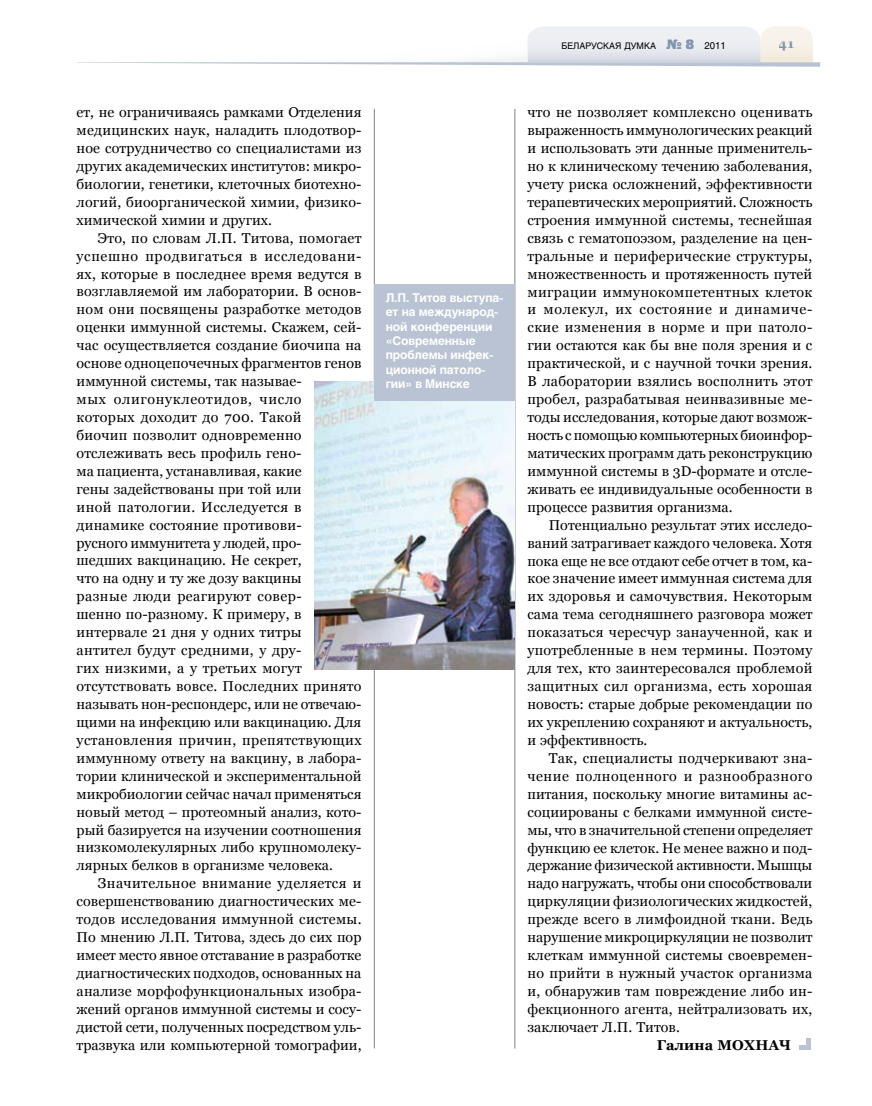
<style>
.page{position:relative;width:872px;height:1106px;background:#fff}
.page>*{position:absolute;margin:0;border:0;box-sizing:border-box;transform-origin:0 0}
.t1{font:14.25px/18px "Georgia";letter-spacing:.01em;color:#000;text-align:justify}
.t2{font:700 14.25px "Georgia";letter-spacing:.005em;color:#000}
.t3{font:700 13.5px "Georgia";color:#8095af}
.t4{font:700 12px/14.4px "Helios";letter-spacing:-.01em;color:#fff}
.t5{font:9px "Helios";color:#000}
.s1{font-family:"Black Grotesk C";font-size:13.5px;color:#8095af}
.s2{font-size:9.75px}
</style>
<div class="page">
<hr style="left:374px;top:109px;width:1px;height:939px;background:#818084">
<hr style="left:514px;top:109px;width:1px;height:939px;background:#818084">
<svg style="left:77px;top:26px;width:743px;height:41px"></svg>
<img style="left:314px;top:381px;width:200px;height:288px">
<div style="left:374px;top:284px;width:140px;height:117px;background:#b9c3d3"></div>
<div style="left:806px;top:1038px;width:5px;height:11px;background:#b9c3d3"></div>
<hr style="left:799px;top:1045px;width:12px;height:4px;background:#b9c3d3">
<p class="t1" style="left:77px;top:103px;width:286px">ет, не ограничиваясь рамками Отделения медицинских наук, наладить плодотвор&shy;ное сотрудничество со специалистами из других академических институтов: микро&shy;биологии, генетики, клеточных биотехно&shy;логий, биоорганической химии, физико&shy;химической химии и других.</p>
<p class="t1" style="left:77px;top:229px;width:286px;text-align:left;text-indent:21px">Это, по словам Л.П. Титова, помогает успешно продвигаться в исследовани&shy;ях, которые в последнее время ведутся в возглавляемой им лаборатории. В основ&shy;ном они посвящены разработке методов оценки иммунной системы. Скажем, сей&shy;час осуществляется создание биочипа на основе одноцепочечных фрагментов генов иммунной системы, так называе-<br>мых олигонуклеотидов, число которых доходит до 700. Такой<br>биочип позволит одновременно отслеживать весь профиль гено-<br>ма пациента, устанавливая, какие<br>гены задействованы при той или<br>иной патологии. Исследуется в динамике состояние противови-<br>русного иммунитета у людей, про-<br>шедших вакцинацию. Не секрет,<br>что на одну и ту же дозу вакцины<br>разные люди реагируют совер-<br>шенно по-разному. К примеру, в интервале 21 дня у одних титры<br>антител будут средними, у дру-<br>гих низкими, а у третьих могут отсутствовать вовсе. Последних принято называть нон-респондерс, или не отвечаю&shy;щими на инфекцию или вакцинацию. Для установления причин, препятствующих иммунному ответу на вакцину, в лабора&shy;тории клинической и экспериментальной микробиологии сейчас начал применяться новый метод – протеомный анализ, кото&shy;рый базируется на изучении соотношения низкомолекулярных либо крупномолеку&shy;лярных белков в организме человека.</p>
<p class="t1" style="left:77px;top:874px;width:286px;text-indent:21px">Значительное внимание уделяется и совершенствованию диагностических ме&shy;тодов исследования иммунной системы.<br>По мнению Л.П. Титова, здесь до сих пор имеет место явное отставание в разработке диагностических подходов, основанных на анализе морфофункциональных изобра&shy;жений органов иммунной системы и сосу&shy;дистой сети, полученных посредством уль&shy;тразвука или компьютерной томографии,</p>
<p class="t4" style="left:386px;top:290px;width:119px">Л.П. Титов выступа&shy;ет на международ&shy;ной конференции «Современные проблемы инфек&shy;ционной патоло&shy;гии» в Минске</p>
<p class="t5" style="left:561px;top:40px;width:166px">БЕЛАРУСКАЯ ДУМКА <span class="s1">№ 8</span> <span class="s2">2011</span></p>
<p class="t3" style="left:778px;top:36px;width:17px">41</p>
<p class="t1" style="left:527px;top:103px;width:286px">что не позволяет комплексно оценивать выраженность иммунологических реакций и использовать эти данные применитель&shy;но к клиническому течению заболевания, учету риска осложнений, эффективности терапевтических мероприятий. Сложность строения иммунной системы, теснейшая связь с гематопоэзом, разделение на цен&shy;тральные и периферические структуры, множественность и протяженность путей миграции иммунокомпетентных клеток и молекул, их состояние и динамиче&shy;ские изменения в норме и при патоло&shy;гии остаются как бы вне поля зрения и с практической, и с научной точки зрения.<br>В лаборатории взялись восполнить этот пробел, разрабатывая неинвазивные ме&shy;тоды исследования, которые дают возмож&shy;ность с помощью компьютерных биоинфор&shy;матических программ дать реконструкцию иммунной системы в 3D-формате и отсле&shy;живать ее индивидуальные особенности в процессе развития организма.</p>
<p class="t1" style="left:527px;top:516px;width:286px;text-indent:21px">Потенциально результат этих исследо&shy;ваний затрагивает каждого человека. Хотя пока еще не все отдают себе отчет в том, ка&shy;кое значение имеет иммунная система для их здоровья и самочувствия. Некоторым сама тема сегодняшнего разговора может показаться чересчур занаученной, как и употребленные в нем термины. Поэтому для тех, кто заинтересовался проблемой защитных сил организма, есть хорошая новость: старые добрые рекомендации по их укреплению сохраняют и актуальность, и эффективность.</p>
<p class="t1" style="left:527px;top:749px;width:286px;text-indent:21px">Так, специалисты подчеркивают зна&shy;чение полноценного и разнообразного питания, поскольку многие витамины ас&shy;социированы с белками иммунной систе&shy;мы, что в значительной степени определяет функцию ее клеток. Не менее важно и под&shy;держание физической активности. Мышцы надо нагружать, чтобы они способствовали циркуляции физиологических жидкостей, прежде всего в лимфоидной ткани. Ведь нарушение микроциркуляции не позволит клеткам иммунной системы своевремен&shy;но прийти в нужный участок организма и, обнаружив там повреждение либо ин&shy;фекционного агента, нейтрализовать их, заключает Л.П. Титов.</p>
<p class="t2" style="left:657px;top:1036px;width:136px">Галина Мохнач</p>
</div>
